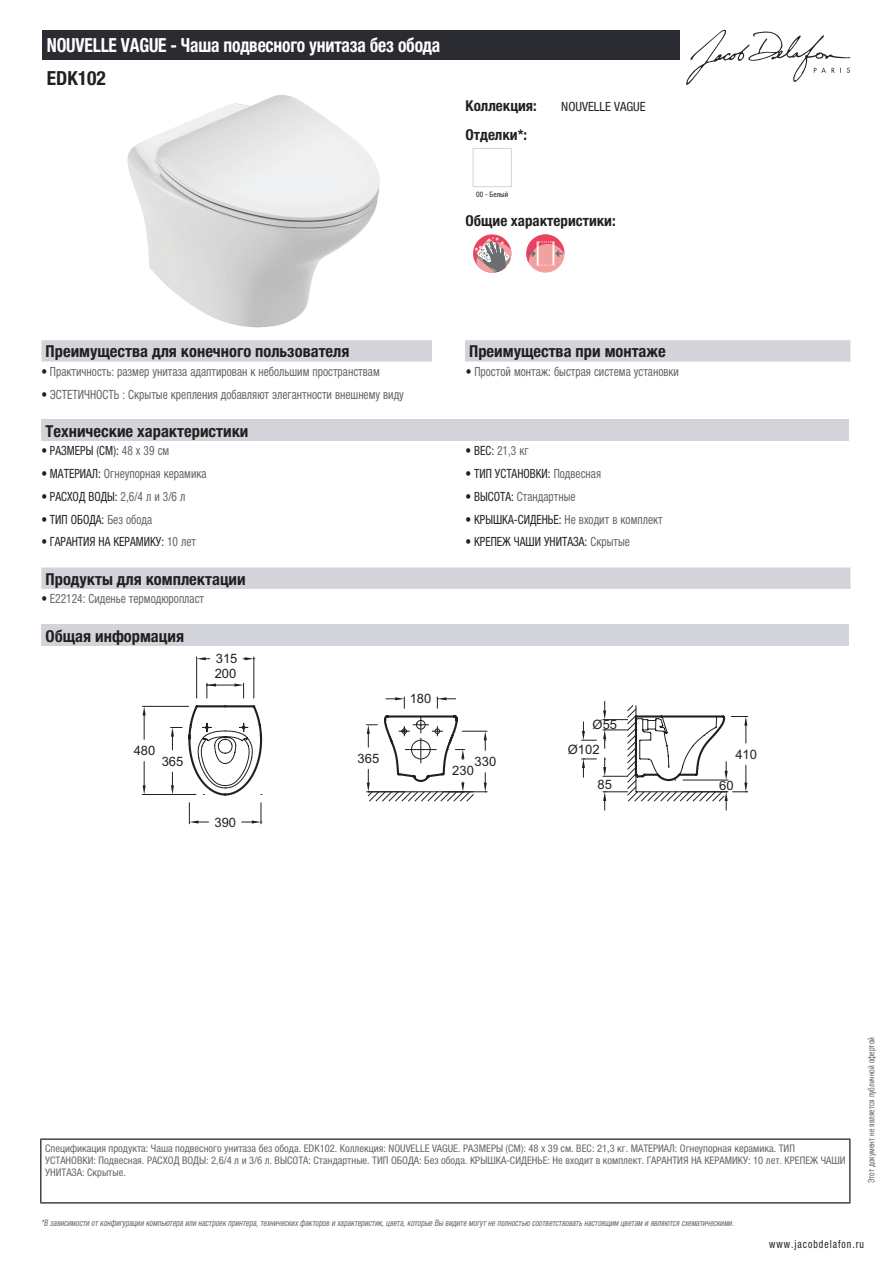
<style>
.page{position:relative;width:893px;height:1263px;background:#fff}
.page>*{position:absolute;margin:0;border:0;box-sizing:border-box;transform-origin:0 0}
.t1{font:700 condensed 19.5px "Helvetica Neue LTCYR";letter-spacing:-.01em;color:#fff;scale:.9 1}
.t2{font:700 condensed 19.5px "Helvetica Neue LTCYR";color:#231f20}
.t3{font:700 condensed 16.5px "Helvetica Neue LTCYR";color:#231f20}
.t4{font:700 condensed 15px "Helvetica Neue LTCYR";color:#231f20}
.t5{font:12.9px "Arial";color:#231f20}
.t6{font:condensed 12.75px "Helvetica Neue LTCYR";color:#626568;scale:.9 1}
.t7{font:condensed 12.75px "Helvetica Neue LTCYR";color:#231f20;scale:.9 1}
.t8{font:condensed 12.75px "Helvetica Neue LTCYR";color:#231f20}
.t9{font:condensed 11.25px "Helvetica Neue LTCYR";letter-spacing:.1em;color:#231f20;scale:.87 1}
.t10{font:condensed 10.5px/12px "Helvetica Neue LTCYR";color:#626568}
.t11{font:italic condensed 9px "Helvetica Neue LTCYR";color:#626568;scale:.87 1}
.t12{font:condensed 9px "Helvetica Neue LTCYR";color:#626568;scale:.87 1}
.t13{font:condensed 7.5px "Helvetica Neue LTCYR";color:#231f20}
.s1{color:#231f20}
.s2{color:#626568}
</style>
<div class="page">
<svg style="left:686px;top:30px;width:164px;height:55px"></svg>
<img style="left:127px;top:95px;width:253px;height:232px">
<div style="left:473px;top:148px;width:39px;height:39px;border:1px solid #d3d4da"></div>
<svg style="left:473px;top:234px;width:38px;height:39px"></svg>
<svg style="left:475px;top:237px;width:36px;height:36px"></svg>
<svg style="left:526px;top:234px;width:38px;height:39px"></svg>
<svg style="left:526px;top:234px;width:38px;height:31px"></svg>
<div style="left:41px;top:340px;width:809px;height:22px;background:#d3d4da"></div>
<div style="left:432px;top:340px;width:33px;height:22px;background:#fff"></div>
<div style="left:41px;top:420px;width:808px;height:21px;background:#d3d4da"></div>
<div style="left:41px;top:567px;width:809px;height:22px;background:#d3d4da"></div>
<div style="left:41px;top:624px;width:808px;height:22px;background:#d3d4da"></div>
<hr style="left:142px;top:706px;width:47px;height:1px;background:#231f20">
<hr style="left:142px;top:794px;width:45px;height:1px;background:#231f20">
<svg style="left:143px;top:706px;width:3px;height:33px"></svg>
<hr style="left:196px;top:657px;width:1px;height:41px;background:#231f20">
<hr style="left:253px;top:657px;width:1px;height:41px;background:#231f20">
<svg style="left:197px;top:657px;width:13px;height:3px"></svg>
<svg style="left:143px;top:761px;width:3px;height:33px"></svg>
<svg style="left:243px;top:657px;width:12px;height:3px"></svg>
<svg style="left:171px;top:683px;width:577px;height:141px"></svg>
<div style="left:43px;top:30px;width:637px;height:30px;background:#2a2c32"></div>
<hr style="left:40px;top:1138px;width:810px;height:2px;background:#040503">
<hr style="left:40px;top:1140px;width:1px;height:62px;background:#040503">
<hr style="left:849px;top:1140px;width:1px;height:62px;background:#040503">
<hr style="left:40px;top:1202px;width:810px;height:1px;background:#040503">
<h1 class="t1" style="left:47px;top:34px;width:439px">NOUVELLE VAGUE - Чаша подвесного унитаза без обода</h1>
<h1 class="t2" style="left:47px;top:67px;width:61px">EDK102</h1>
<h3 class="t4" style="left:466px;top:97px;width:73px">Коллекция:</h3>
<p class="t8" style="left:561px;top:99px;width:86px">NOUVELLE VAGUE</p>
<h3 class="t4" style="left:466px;top:126px;width:63px">Отделки*:</h3>
<p class="t13" style="left:476px;top:190px;width:34px">00 - Белый</p>
<h3 class="t4" style="left:466px;top:212px;width:152px">Общие характеристики:</h3>
<h2 class="t3" style="left:46px;top:342px;width:305px">Преимущества для конечного пользователя</h2>
<h2 class="t3" style="left:469px;top:342px;width:198px">Преимущества при монтаже</h2>
<p class="t6" style="left:41px;top:364px;width:377px"><span class="s1">•</span> Практичность: размер унитаза адаптирован к небольшим пространствам</p>
<p class="t6" style="left:466px;top:364px;width:238px"><span class="s1">•</span> Простой монтаж: быстрая система установки</p>
<p class="t6" style="left:41px;top:387px;width:404px"><span class="s1">•</span> ЭСТЕТИЧНОСТЬ : Скрытые крепления добавляют элегантности внешнему виду</p>
<h2 class="t3" style="left:46px;top:422px;width:204px">Технические характеристики</h2>
<p class="t7" style="left:41px;top:444px;width:144px">• РАЗМЕРЫ (СМ): <span class="s2">48 x 39 см</span></p>
<p class="t6" style="left:466px;top:444px;width:72px"><span class="s1">• ВЕС:</span> 21,3 кг</p>
<p class="t6" style="left:41px;top:466px;width:185px"><span class="s1">• МАТЕРИАЛ:</span> Огнеупорная керамика</p>
<p class="t7" style="left:466px;top:466px;width:152px">• ТИП УСТАНОВКИ: <span class="s2">Подвесная</span></p>
<p class="t7" style="left:41px;top:489px;width:162px">• РАСХОД ВОДЫ: <span class="s2">2,6/4 л и 3/6 л</span></p>
<p class="t6" style="left:466px;top:489px;width:124px"><span class="s1">• ВЫСОТА:</span> Стандартные</p>
<p class="t7" style="left:41px;top:512px;width:125px">• ТИП ОБОДА: <span class="s2">Без обода</span></p>
<p class="t6" style="left:466px;top:512px;width:221px"><span class="s1">• КРЫШКА-СИДЕНЬЕ:</span> Не входит в комплект</p>
<p class="t7" style="left:41px;top:535px;width:173px">• ГАРАНТИЯ НА КЕРАМИКУ: <span class="s2">10 лет</span></p>
<p class="t7" style="left:466px;top:535px;width:184px">• КРЕПЕЖ ЧАШИ УНИТАЗА: <span class="s2">Скрытые</span></p>
<h2 class="t3" style="left:46px;top:570px;width:202px">Продукты для комплектации</h2>
<p class="t6" style="left:41px;top:591px;width:182px"><span class="s1">•</span> E22124: Сиденье термодюропласт</p>
<h2 class="t3" style="left:46px;top:626px;width:140px">Общая информация</h2>
<p class="t5" style="left:216px;top:650px;width:23px">315</p>
<p class="t5" style="left:134px;top:742px;width:23px">480</p>
<p class="t5" style="left:162px;top:752px;width:23px">365</p>
<p class="t5" style="left:215px;top:665px;width:23px">200</p>
<p class="t5" style="left:215px;top:813px;width:23px">390</p>
<p class="t5" style="left:410px;top:690px;width:23px">180</p>
<p class="t5" style="left:593px;top:716px;width:26px">Ø55</p>
<p class="t5" style="left:568px;top:741px;width:33px">Ø102</p>
<p class="t5" style="left:598px;top:775px;width:16px">85</p>
<p class="t5" style="left:358px;top:750px;width:23px">365</p>
<p class="t5" style="left:735px;top:746px;width:23px">410</p>
<p class="t5" style="left:475px;top:753px;width:23px">330</p>
<p class="t5" style="left:452px;top:762px;width:23px">230</p>
<p class="t5" style="left:719px;top:777px;width:16px">60</p>
<p class="t10" style="left:45px;top:1142px;width:802px">Спецификация продукта: Чаша подвесного унитаза без обода. EDK102. Коллекция: NOUVELLE VAGUE. РАЗМЕРЫ (СМ): 48 x 39 см. ВЕС: 21,3 кг. МАТЕРИАЛ: Огнеупорная керамика. ТИП<br>УСТАНОВКИ: Подвесная. РАСХОД ВОДЫ: 2,6/4 л и 3/6 л. ВЫСОТА: Стандартные. ТИП ОБОДА: Без обода. КРЫШКА-СИДЕНЬЕ: Не входит в комплект. ГАРАНТИЯ НА КЕРАМИКУ: 10 лет. КРЕПЕЖ ЧАШИ<br>УНИТАЗА: Скрытые.</p>
<p class="t11" style="left:41px;top:1218px;width:800px">*В зависимости отконфигурации компьютера или настроек принтера,техническихфакторов и характеристик,цвета,которые Вы видите могутне полностью соответствоватьнастоящим цветам и являются схематическими.</p>
<p class="t12" style="left:866px;top:1183px;width:169px;rotate:-90deg">Этот документ не является публичной офертой</p>
<p class="t9" style="left:769px;top:1237px;width:110px">www.jacobdelafon.ru</p>
</div>
